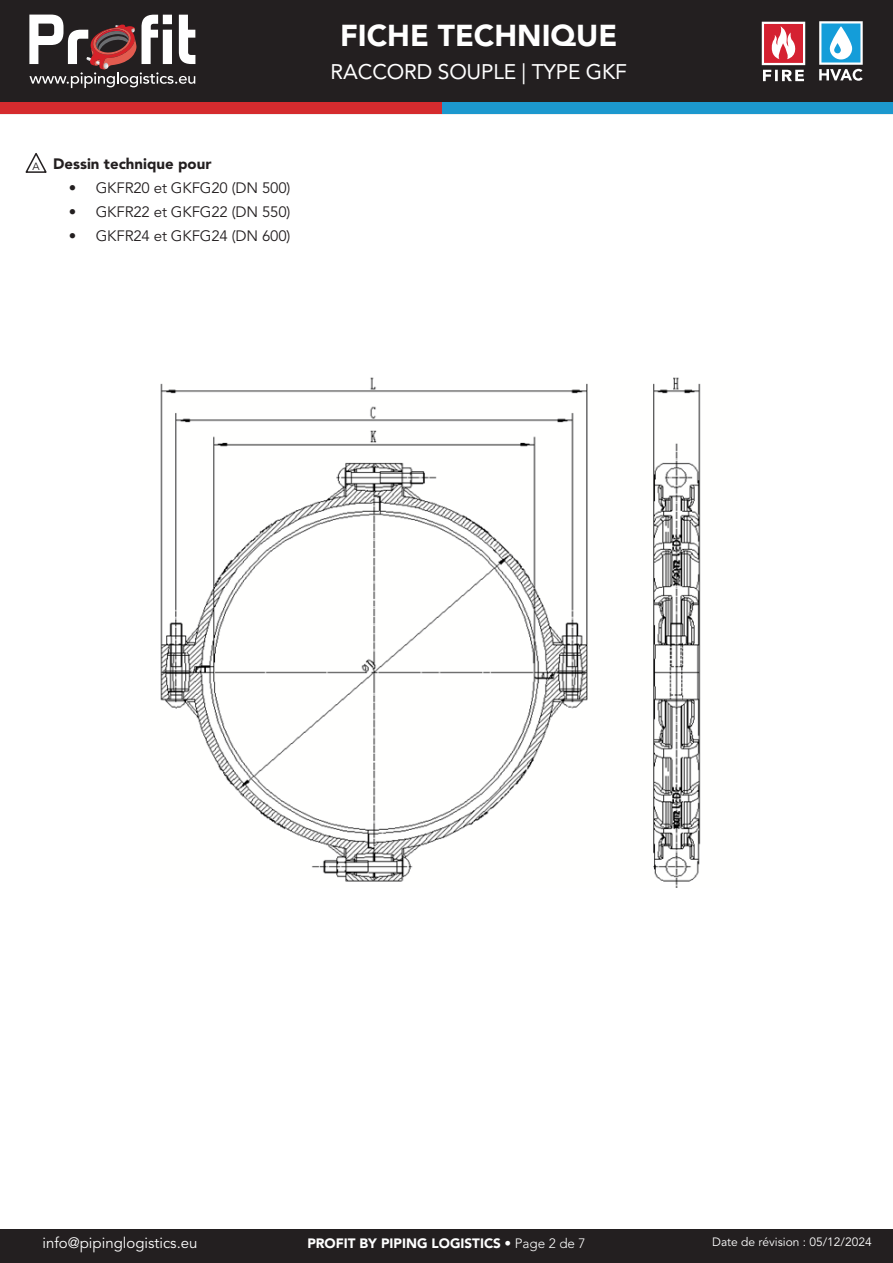
<style>
.page{position:relative;width:893px;height:1263px;background:#fff}
.page>*{position:absolute;margin:0;border:0;box-sizing:border-box;transform-origin:0 0}
.t1{font:900 30px "Avenir LT Std";color:#fff}
.t2{font:21px "Avenir LT Std";letter-spacing:-.01em;color:#fff}
.t3{font:15px "Avenir LT Std";letter-spacing:-.01em;color:#231f20}
.t4{font:15px "Avenir LT Std";color:#fff}
.Titles{font:900 15px "Avenir LT Std";color:#231f20}
.t5{font:900 13.5px "Avenir LT Std";color:#fff}
.t6{font:12px "Avenir LT Std";color:#fff}
.Change_icon{font:10.5px "Avenir LT Std";color:#231f20}
.s1{font-weight:300}
</style>
<div class="page">
<div style="left:0;top:1229px;width:893px;height:34px;background:#231f20"></div>
<div style="left:0;top:0;width:893px;height:103px;background:#231f20"></div>
<svg style="left:29px;top:15px;width:166px;height:73px"></svg>
<div style="left:0;top:103px;width:451px;height:11px;background:#d52b2e"></div>
<div style="left:442px;top:103px;width:451px;height:11px;background:#1c98ce"></div>
<svg style="left:762px;top:22px;width:43px;height:59px"></svg>
<svg style="left:819px;top:21px;width:44px;height:60px"></svg>
<img style="left:160px;top:377px;width:541px;height:510px">
<svg style="left:25px;top:153px;width:22px;height:20px"></svg>
<p class="Change_icon" style="left:32px;top:160px;width:9px">A</p>
<p class="Titles" style="left:53px;top:154px;width:160px">Dessin technique pour</p>
<p class="t3" style="left:69px;top:179px;width:223px">• GKFR20 et GKFG20 (DN 500)</p>
<p class="t3" style="left:69px;top:203px;width:223px">• GKFR22 et GKFG22 (DN 550)</p>
<p class="t3" style="left:69px;top:227px;width:223px">• GKFR24 et GKFG24 (DN 600)</p>
<h1 class="t1" style="left:340px;top:17px;width:279px">FICHE TECHNIQUE</h1>
<h2 class="t2" style="left:331px;top:59px;width:298px">RACCORD SOUPLE | TYPE GKF</h2>
<p class="t4" style="left:43px;top:1234px;width:157px">info@pipinglogistics.eu</p>
<p class="t5" style="left:307px;top:1235px;width:280px">PROFIT BY PIPING LOGISTICS <span class="s1">• Page 2 de 7</span></p>
<p class="t6" style="left:712px;top:1235px;width:161px">Date de révision : 05/12/2024</p>
</div>
